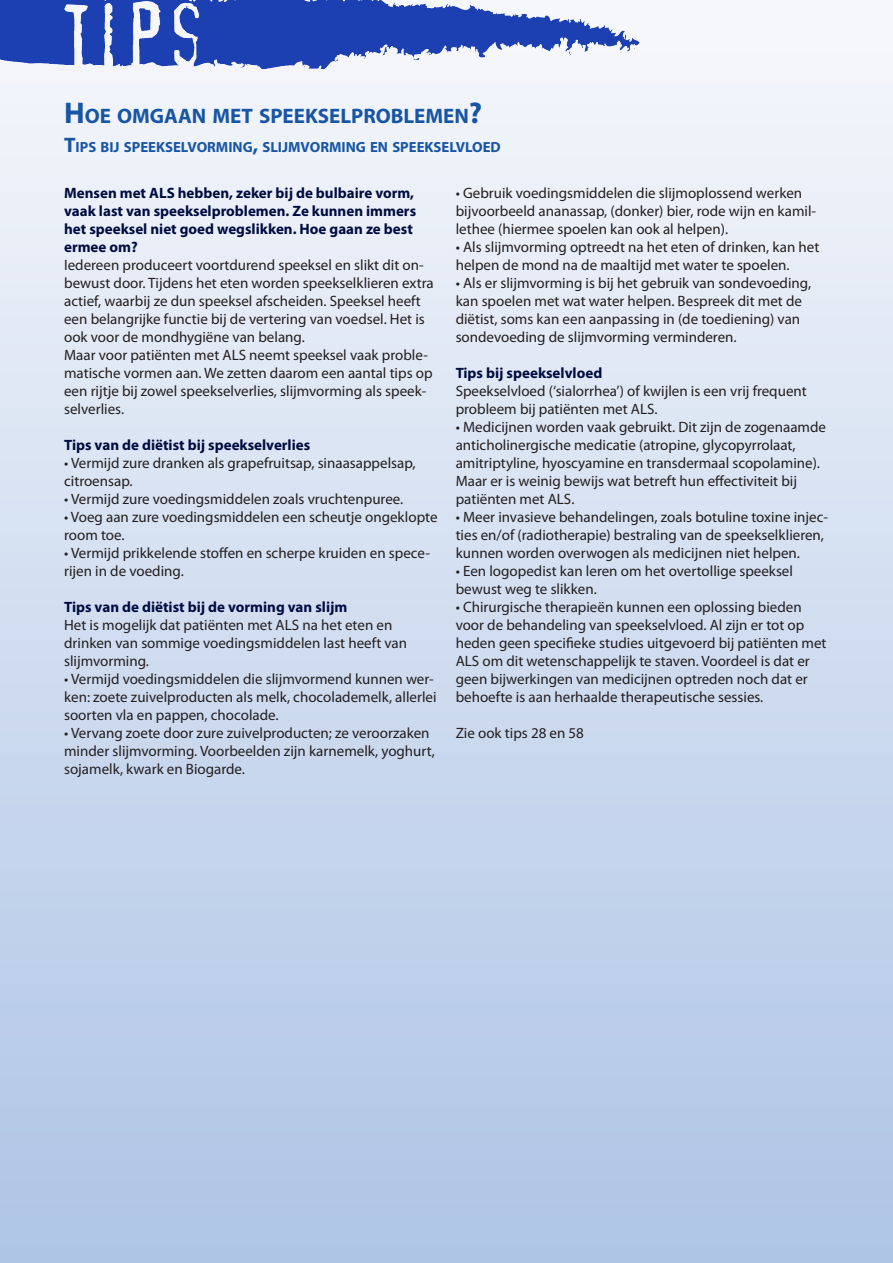
<style>
.page{position:relative;width:893px;height:1263px;background:#fff}
.page>*{position:absolute;margin:0;border:0;box-sizing:border-box;transform-origin:0 0}
.t1{font:700 21px "Myriad Pro";color:#1855a5}
.t2{font:15px/18px "Myriad Pro";color:#231f20}
.t3{font:700 15px/18px "Myriad Pro";color:#000c40}
.t4{font:700 14.7px "Myriad Pro";color:#1855a5}
.s1{font-size:30px}
.s2{font-size:21px}
</style>
<div class="page">
<div style="left:0;top:0;width:893px;height:1263px;background:linear-gradient(to bottom,#f6f8fc,#adc3e5)"></div>
<img style="left:0;top:0;width:642px;height:74px">
<p class="t1" style="left:64px;top:102px;width:420px"><span class="s1">H</span>OE OMGAAN MET SPEEKSELPROBLEMEN<span class="s1">?</span></p>
<p class="t4" style="left:64px;top:137px;width:438px"><span class="s2">T</span>IPS BIJ SPEEKSELVORMING<span class="s2">,</span> SLIJMVORMING EN SPEEKSELVLOED</p>
<p class="t3" style="left:64px;top:184px;width:354px">Mensen met ALS hebben, zeker bij de bulbaire vorm, vaak last van speekselproblemen. Ze kunnen immers het speeksel niet goed wegslikken. Hoe gaan ze best ermee om?</p>
<p class="t2" style="left:64px;top:256px;width:371px">Iedereen produceert voortdurend speeksel en slikt dit on&shy;bewust door. Tijdens het eten worden speekselklieren extra actief, waarbij ze dun speeksel afscheiden. Speeksel heeft een belangrijke functie bij de vertering van voedsel. Het is ook voor de mondhygiëne van belang.</p>
<p class="t2" style="left:64px;top:346px;width:370px">Maar voor patiënten met ALS neemt speeksel vaak proble&shy;matische vormen aan. We zetten daarom een aantal tips op een rijtje bij zowel speekselverlies, slijmvorming als speek&shy;selverlies.</p>
<p class="t3" style="left:64px;top:436px;width:248px">Tips van de diëtist bij speekselverlies</p>
<p class="t2" style="left:64px;top:454px;width:353px">• Vermijd zure dranken als grapefruitsap, sinaasappelsap, citroensap.</p>
<p class="t2" style="left:64px;top:490px;width:341px">• Vermijd zure voedingsmiddelen zoals vruchtenpuree.</p>
<p class="t2" style="left:64px;top:508px;width:375px">• Voeg aan zure voedingsmiddelen een scheutje ongeklopte room toe.</p>
<p class="t2" style="left:64px;top:544px;width:367px">• Vermijd prikkelende stoffen en scherpe kruiden en spece&shy;rijen in de voeding.</p>
<p class="t3" style="left:64px;top:598px;width:285px">Tips van de diëtist bij de vorming van slijm</p>
<p class="t2" style="left:64px;top:616px;width:345px">Het is mogelijk dat patiënten met ALS na het eten en drinken van sommige voedingsmiddelen last heeft van slijmvorming.</p>
<p class="t2" style="left:64px;top:670px;width:374px">• Vermijd voedingsmiddelen die slijmvormend kunnen wer&shy;ken: zoete zuivelproducten als melk, chocolademelk, allerlei soorten vla en pappen, chocolade.</p>
<p class="t2" style="left:64px;top:724px;width:372px">• Vervang zoete door zure zuivelproducten; ze veroorzaken minder slijmvorming. Voorbeelden zijn karnemelk, yoghurt, sojamelk, kwark en Biogarde.</p>
<p class="t2" style="left:456px;top:184px;width:362px">• Gebruik voedingsmiddelen die slijmoplossend werken bijvoorbeeld ananassap, (donker) bier, rode wijn en kamil&shy;lethee (hiermee spoelen kan ook al helpen).</p>
<p class="t2" style="left:456px;top:238px;width:365px">• Als slijmvorming optreedt na het eten of drinken, kan het helpen de mond na de maaltijd met water te spoelen.</p>
<p class="t2" style="left:456px;top:274px;width:357px">• Als er slijmvorming is bij het gebruik van sondevoeding, kan spoelen met wat water helpen. Bespreek dit met de diëtist, soms kan een aanpassing in (de toediening) van sondevoeding de slijmvorming verminderen.</p>
<p class="t3" style="left:456px;top:364px;width:148px">Tips bij speekselvloed</p>
<p class="t2" style="left:456px;top:382px;width:353px">Speekselvloed (‘sialorrhea’) of kwijlen is een vrij frequent probleem bij patiënten met ALS.</p>
<p class="t2" style="left:456px;top:418px;width:372px">• Medicijnen worden vaak gebruikt. Dit zijn de zogenaamde anticholinergische medicatie (atropine, glycopyrrolaat, amitriptyline, hyoscyamine en transdermaal scopolamine).<br>Maar er is weinig bewijs wat betreft hun effectiviteit bij patiënten met ALS.</p>
<p class="t2" style="left:456px;top:508px;width:374px">• Meer invasieve behandelingen, zoals botuline toxine injec&shy;ties en/of (radiotherapie) bestraling van de speekselklieren, kunnen worden overwogen als medicijnen niet helpen.</p>
<p class="t2" style="left:456px;top:562px;width:339px">• Een logopedist kan leren om het overtollige speeksel bewust weg te slikken.</p>
<p class="t2" style="left:456px;top:598px;width:372px">• Chirurgische therapieën kunnen een oplossing bieden voor de behandeling van speekselvloed. Al zijn er tot op heden geen specifieke studies uitgevoerd bij patiënten met ALS om dit wetenschappelijk te staven. Voordeel is dat er geen bijwerkingen van medicijnen optreden noch dat er behoefte is aan herhaalde therapeutische sessies.</p>
<p class="t2" style="left:456px;top:724px;width:130px">Zie ook tips 28 en 58</p>
</div>
